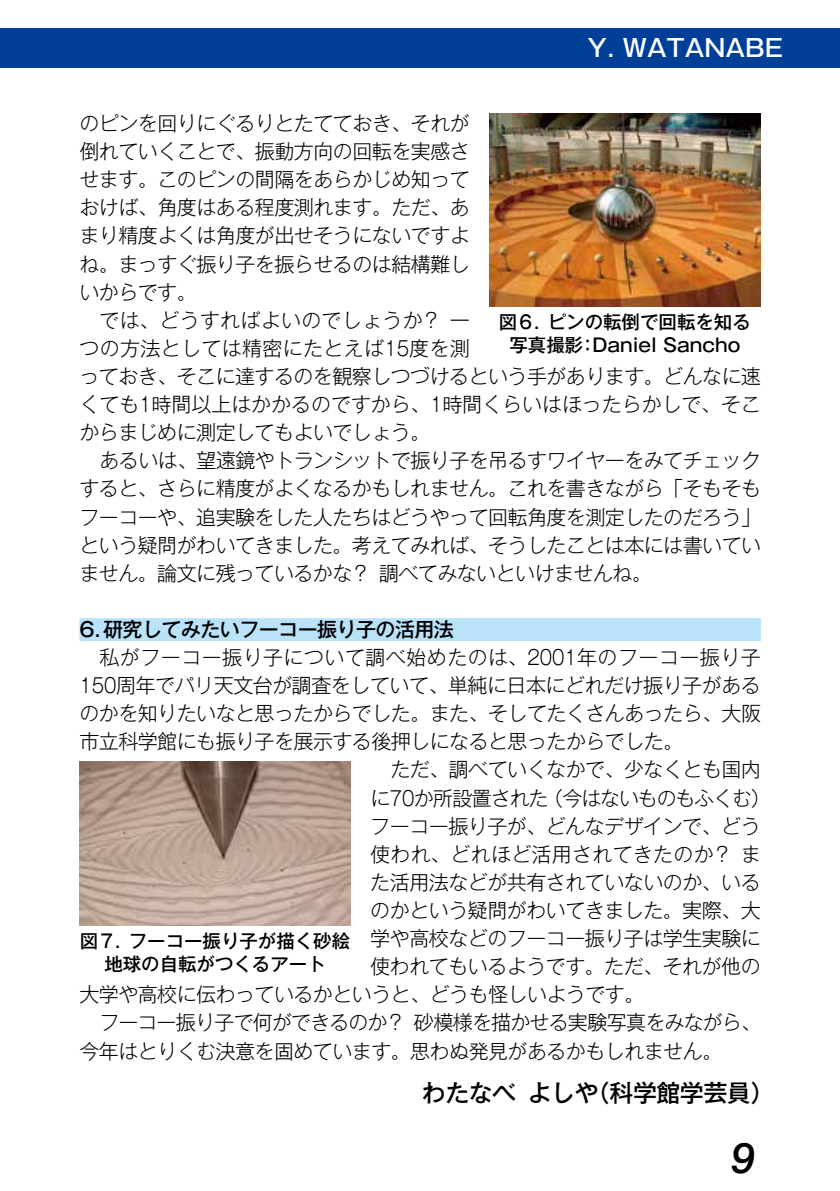
<style>
.page{position:relative;width:840px;height:1191px;background:#fff}
.page>*{position:absolute;margin:0;border:0;box-sizing:border-box;transform-origin:0 0}
.t1{font:italic 500 42px "Helvetica Neue";color:#000}
.t2{font:500 24px "Gothic MB101 Pro";letter-spacing:-.025em;color:#000}
.t3{font:500 24px "Gothic MB101 Pro";color:#fff}
.t4{font:300 20px/28px "Gothic MB101 Pro";letter-spacing:-.025em;color:#000;text-align:justify}
.t5{font:300 20px/28px "Gothic MB101 Pro";letter-spacing:-.005em;color:#000}
.t6{font:300 20px "Gothic MB101 Pro";letter-spacing:-.025em;color:#000;scale:.9 1}
.t7{font:300 20px "Gothic MB101 Pro";letter-spacing:.02em;color:#000}
.t8{font:300 20px "Gothic MB101 Pro";letter-spacing:-.06em;color:#000}
.t9{font:500 20px "Gothic MB101 Pro";letter-spacing:-.03em;color:#000}
.t10{font:300 20px "Gothic MB101 Pro";letter-spacing:.01em;color:#000}
.t11{font:500 18.4px/22.6px "Gothic MB101 Pro";color:#000;text-align:center}
</style>
<div class="page">
<div style="left:79px;top:618px;width:681px;height:23px;background:#bae3f9"></div>
<div style="left:0;top:28px;width:839px;height:40px;background:#003f98"></div>
<img style="left:489px;top:113px;width:271px;height:193px">
<img style="left:79px;top:761px;width:271px;height:165px">
<p class="t3" style="left:587px;top:28px;width:197px">Y. WATANABE</p>
<p class="t4" style="left:79px;top:107px;width:392px">のピンを回りにぐるりとたてておき、それが倒れていくことで、振動方向の回転を実感させます。このピンの間隔をあらかじめ知っておけば、角度はある程度測れます。ただ、あまり精度よくは角度が出せそうにないですよね。まっすぐ振り子を振らせるのは結構難しいからです。</p>
<p class="t5" style="left:79px;top:303px;width:682px;text-indent:20px">では、どうすればよいのでしょうか? 一<br>つの方法としては精密にたとえば15度を測<br>っておき、そこに達するのを観察しつづけるという手があります。どんなに速くても1時間以上はかかるのですから、1時間くらいはほったらかしで、そこからまじめに測定してもよいでしょう。</p>
<p class="t4" style="left:79px;top:444px;width:683px;text-indent:20px">あるいは、望遠鏡やトランシットで振り子を吊るすワイヤーをみてチェックすると、さらに精度がよくなるかもしれません。これを書きながら「そもそもフーコーや、追実験をした人たちはどうやって回転角度を測定したのだろう」という疑問がわいてきました。考えてみれば、そうしたことは本には書いていません。論文に残っているかな? 調べてみないといけませんね。</p>
<p class="t9" style="left:79px;top:612px;width:376px">6.研究してみたいフーコー振り子の活用法</p>
<p class="t7" style="left:99px;top:641px;width:662px">私がフーコー振り子について調べ始めたのは、2001年のフーコー振り子</p>
<p class="t6" style="left:79px;top:669px;width:758px">150周年でパリ天文台が調査をしていて、単純に日本にどれだけ振り子がある</p>
<p class="t4" style="left:79px;top:697px;width:682px">のかを知りたいなと思ったからでした。また、そしてたくさんあったら、大阪</p>
<p class="t4" style="left:79px;top:725px;width:605px">市立科学館にも振り子を展示する後押しになると思ったからでした。</p>
<p class="t4" style="left:390px;top:753px;width:372px">ただ、調べていくなかで、少なくとも国内</p>
<p class="t8" style="left:370px;top:781px;width:402px">に70か所設置された（今はないものもふくむ）</p>
<p class="t4" style="left:370px;top:809px;width:392px">フーコー振り子が、どんなデザインで、どう</p>
<p class="t10" style="left:370px;top:837px;width:392px">使われ、どれほど活用されてきたのか? ま</p>
<p class="t4" style="left:370px;top:865px;width:392px">た活用法などが共有されていないのか、いる</p>
<p class="t4" style="left:370px;top:893px;width:392px">のかという疑問がわいてきました。実際、大</p>
<p class="t4" style="left:370px;top:921px;width:392px">学や高校などのフーコー振り子は学生実験に</p>
<p class="t4" style="left:370px;top:949px;width:392px">使われてもいるようです。ただ、それが他の</p>
<p class="t4" style="left:79px;top:978px;width:566px">大学や高校に伝わっているかというと、どうも怪しいようです。</p>
<p class="t4" style="left:99px;top:1006px;width:662px">フーコー振り子で何ができるのか? 砂模様を描かせる実験写真をみながら、</p>
<p class="t4" style="left:79px;top:1034px;width:644px">今年はとりくむ決意を固めています。思わぬ発見があるかもしれません。</p>
<p class="t2" style="left:421px;top:1073px;width:354px">わたなべよしや（科学館学芸員）</p>
<p class="t11" style="left:498px;top:308px;width:253px">図６．ピンの転倒で回転を知る写真撮影：Daniel Sancho</p>
<p class="t11" style="left:80px;top:927px;width:271px">図７．フーコー振り子が描く砂絵地球の自転がつくるアート</p>
<h1 class="t1" style="left:731px;top:1121px;width:25px">9</h1>
</div>
